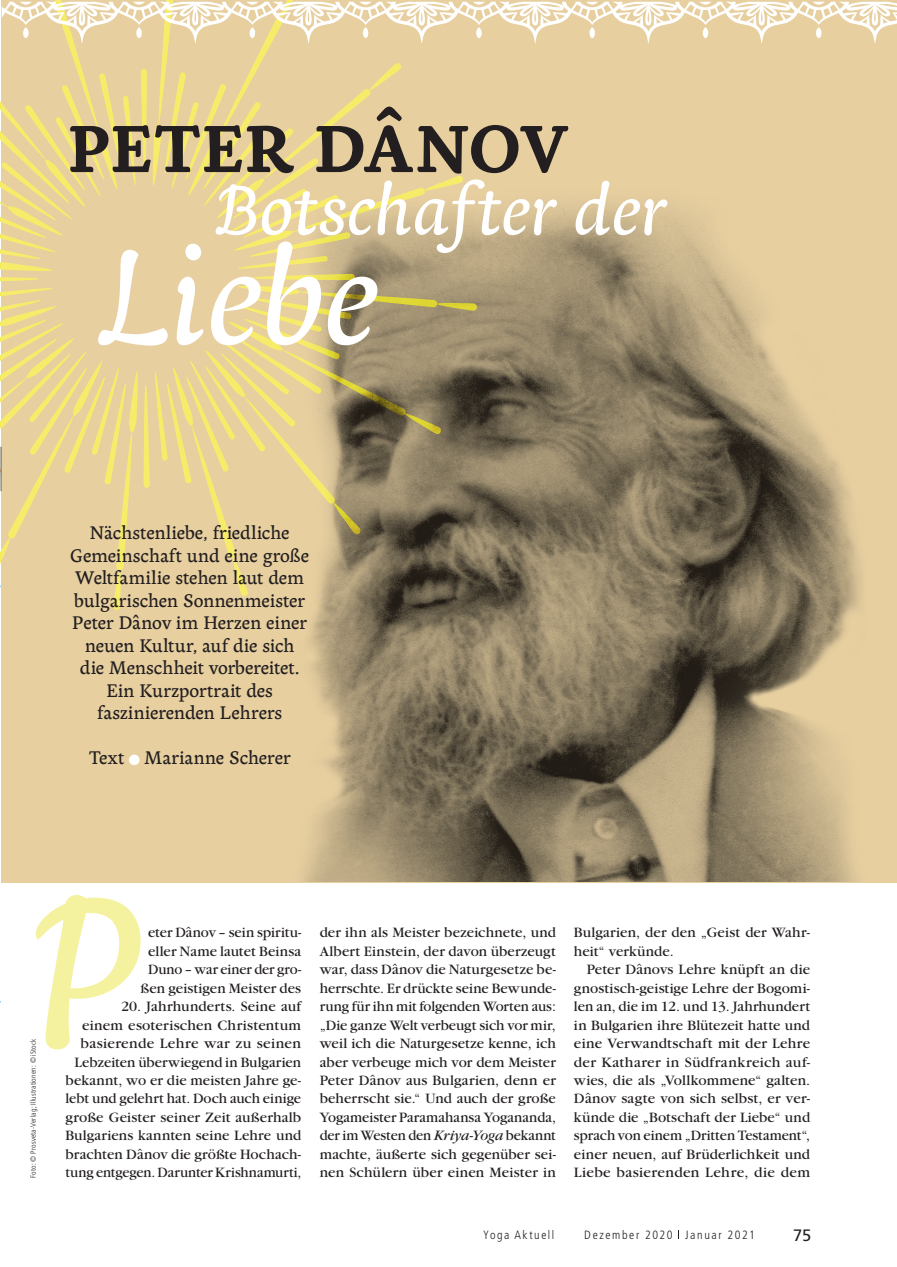
<style>
.page{position:relative;width:897px;height:1267px;background:#fff}
.page>*{position:absolute;margin:0;border:0;box-sizing:border-box;transform-origin:0 0}
.t1{font:italic 142.2px "Baldufa";letter-spacing:-.025em;color:#fff}
.t2{font:italic 74.85px "Baldufa";letter-spacing:-.015em;color:#fff}
.t3{font:700 70.8px "Baldufa";letter-spacing:-.01em;color:#231f20}
.t4{font:19.5px/22.5px "Baldufa";letter-spacing:-.01em;color:#231f20;text-align:center}
.t5{font:16.5px "Frutiger";color:#231f20}
.t6{font:15px/18.5px "Garamond";letter-spacing:.01em;color:#231f20;text-align:justify}
.t7{font:300 condensed 12px "Frutiger";letter-spacing:.13em;color:#231f20}
.t8{font:300 condensed 7.5px "Frutiger";letter-spacing:.02em;color:#231f20}
.s1{color:#fff}
.s2{font-style:italic}
</style>
<div class="page">
<div style="left:2px;top:0;width:894px;height:882px;background:#e7cfa0"></div>
<img style="left:304px;top:610px;width:552px;height:271px">
<svg style="left:36px;top:895px;width:105px;height:154px"></svg>
<svg style="left:0;top:0;width:897px;height:610px"></svg>
<h3 class="t3" style="left:68px;top:106px;width:502px">PETER DÂNOV</h3>
<h2 class="t2" style="left:214px;top:164px;width:454px">Botschafter der</h2>
<h1 class="t1" style="left:98px;top:211px;width:285px">Liebe</h1>
<p class="t4" style="left:70px;top:521px;width:240px">Nächstenliebe, friedliche<br>Gemeinschaft und eine große<br>Weltfamilie stehen laut dem bulgarischen Sonnenmeister<br>Peter Dânov im Herzen einer neuen Kultur, auf die sich die Menschheit vorbereitet.<br>Ein Kurzportrait des faszinierenden Lehrers</p>
<h3 class="t4" style="left:89px;top:746px;width:203px">Text <span class="s1">■</span> Marianne Scherer</h3>
<p class="t8" style="left:29px;top:1177px;width:141px;rotate:-90deg">Foto: © Prosveta-Verlag; Illustrationen: © iStock</p>
<p class="t6" style="left:141px;top:923px;width:162px;text-align:center">eter Dânov – sein spiritu&shy;eller Name lautet Beinsa<br>Duno – war einer der gro&shy;ßen geistigen Meister des</p>
<p class="t6" style="left:66px;top:997px;width:237px;text-align:right">20. Jahrhunderts. Seine auf<br>einem esoterischen Christentum basierende Lehre war zu seinen Lebzeiten überwiegend in Bulgarien bekannt, wo er die meisten Jahre ge&shy;lebt und gelehrt hat. Doch auch einige große Geister seiner Zeit außerhalb Bulgariens kannten seine Lehre und brachten Dânov die größte Hochach&shy;tung entgegen. Darunter Krishnamurti,</p>
<p class="t6" style="left:320px;top:923px;width:238px">der ihn als Meister bezeichnete, und Albert Einstein, der davon überzeugt war, dass Dânov die Naturgesetze be&shy;herrschte. Er drückte seine Bewunde&shy;rung für ihn mit folgenden Worten aus: „Die ganze Welt verbeugt sich vor mir, weil ich die Naturgesetze kenne, ich aber verbeuge mich vor dem Meister Peter Dânov aus Bulgarien, denn er beherrscht sie.“ Und auch der große Yogameister Paramahansa Yogananda, der im Westen den <span class="s2">Kriya-Yoga</span> bekannt machte, äußerte sich gegenüber sei&shy;nen Schülern über einen Meister in</p>
<p class="t6" style="left:574px;top:923px;width:238px">Bulgarien, der den „Geist der Wahr&shy;heit“ verkünde.</p>
<p class="t6" style="left:574px;top:960px;width:238px;text-indent:13px">Peter Dânovs Lehre knüpft an die gnostisch-geistige Lehre der Bogomi&shy;len an, die im 12. und 13. Jahrhundert in Bulgarien ihre Blütezeit hatte und eine Verwandtschaft mit der Lehre der Katharer in Südfrankreich auf&shy;wies, die als „Vollkommene“ galten.<br>Dânov sagte von sich selbst, er ver&shy;künde die „Botschaft der Liebe“ und sprach von einem „Dritten Testament“, einer neuen, auf Brüderlichkeit und Liebe basierenden Lehre, die dem</p>
<p class="t7" style="left:483px;top:1227px;width:72px">Yoga Aktuell</p>
<p class="t7" style="left:584px;top:1227px;width:172px">Dezember 2020 Januar 2021</p>
<p class="t5" style="left:793px;top:1225px;width:19px">75</p>
</div>
